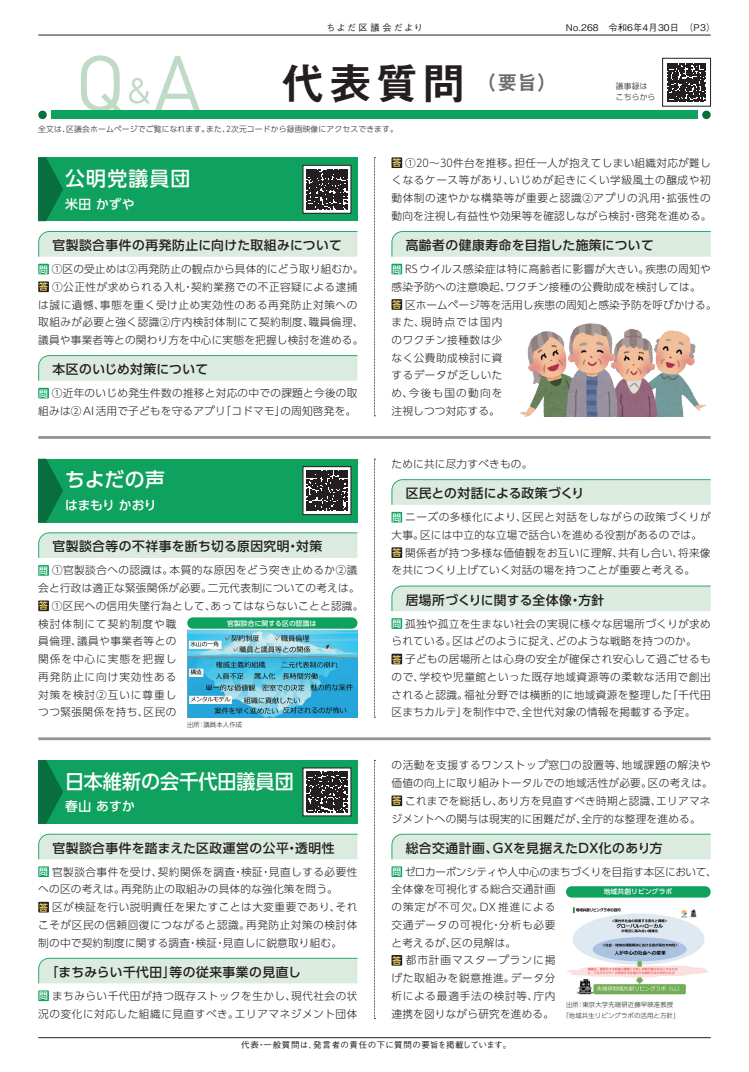
<style>
.page{position:relative;width:749px;height:1072px;background:#fff}
.page>*{position:absolute;margin:0;border:0;box-sizing:border-box;transform-origin:0 0}
.t1{font:43.9px "Midashi Go Pr 6 N MB31";color:#231f20}
.t2{font:500 19.8px "UD Shin Go Pr 6 N";color:#fff;scale:.96 1}
.t3{font:500 19.8px "UD Shin Go Pr 6 N";color:#fff}
.t4{font:500 12.8px "UD Shin Go Pr 6 N";letter-spacing:.04em;color:#231f20}
.t5{font:500 12.8px "UD Shin Go Pr 6 N";letter-spacing:.01em;color:#fff}
.t6{font:500 12.8px "UD Shin Go Pr 6 N";letter-spacing:.005em;color:#231f20}
.t7{font:300 10.6px/17.7px "UD Shin Go Pro";letter-spacing:.025em;color:#231f20}
.t8{font:300 10.6px/17.7px "UD Shin Go Pro";letter-spacing:.045em;color:#231f20}
.t9{font:300 10.6px/17.7px "UD Shin Go Pro";letter-spacing:.05em;color:#231f20}
.t10{font:500 9.2px "Gothic BBB Pro";letter-spacing:.02em;color:#231f20}
.t11{font:500 9.2px "Gothic BBB Pr 6 N";letter-spacing:.18em;color:#231f20}
.t12{font:500 8.5px "Gothic BBB Pr 6 N";letter-spacing:.05em;color:#231f20}
.t13{font:300 7.8px/10.6px "UD Shin Go Pro";letter-spacing:.02em;color:#231f20}
.t14{font:500 6.7px "UD Shin Go Pro";letter-spacing:.02em;color:#fff}
.t15{font:300 6.4px/10.6px "UD Shin Go Pro";letter-spacing:.02em;color:#231f20;text-align:center}
.s1{font-family:"UD Shin Go Pr 6 N";font-weight:500;font-size:9.2px;color:#fff}
.s2{font-family:"UD Shin Go Pr 6 N";font-weight:500;font-size:9.2px;color:#ffdf68}
</style>
<div class="page">
<svg style="left:81px;top:55px;width:119px;height:56px"></svg>
<div style="left:51px;top:111px;width:646px;height:8px;background:#0fa25f"></div>
<div style="left:38px;top:111px;width:9px;height:8px;background:#086e3e;border-radius:50%"></div>
<div style="left:702px;top:111px;width:8px;height:8px;background:#086e3e;border-radius:50%"></div>
<svg style="left:38px;top:231px;width:319px;height:26px;background:#d5e8db"></svg>
<div style="left:38px;top:264px;width:11px;height:10px;background:#0fa25f"></div>
<div style="left:38px;top:281px;width:11px;height:11px;background:#231f20"></div>
<svg style="left:38px;top:355px;width:319px;height:26px;background:#d5e8da"></svg>
<div style="left:38px;top:388px;width:11px;height:10px;background:#0fa25f"></div>
<div style="left:391px;top:157px;width:11px;height:11px;background:#231f20"></div>
<svg style="left:391px;top:231px;width:319px;height:26px;background:#d5e8db"></svg>
<div style="left:391px;top:264px;width:11px;height:10px;background:#0fa25f"></div>
<div style="left:391px;top:299px;width:11px;height:11px;background:#231f20"></div>
<svg style="left:38px;top:532px;width:319px;height:26px;background:#d5e8da"></svg>
<div style="left:38px;top:565px;width:11px;height:10px;background:#0fa25f"></div>
<div style="left:38px;top:600px;width:11px;height:11px;background:#231f20"></div>
<svg style="left:38px;top:833px;width:319px;height:26px;background:#d5e8db"></svg>
<div style="left:38px;top:866px;width:11px;height:11px;background:#0fa25f"></div>
<div style="left:38px;top:901px;width:11px;height:11px;background:#231f20"></div>
<div style="left:38px;top:957px;width:319px;height:26px;background:#dcebdf"></div>
<div style="left:38px;top:990px;width:11px;height:11px;background:#0fa25f"></div>
<svg style="left:391px;top:479px;width:319px;height:26px;background:#d5e8da"></svg>
<div style="left:391px;top:512px;width:11px;height:10px;background:#0fa25f"></div>
<div style="left:391px;top:547px;width:11px;height:11px;background:#231f20"></div>
<svg style="left:391px;top:585px;width:319px;height:26px;background:#d5e8db"></svg>
<div style="left:391px;top:618px;width:11px;height:11px;background:#0fa25f"></div>
<div style="left:391px;top:653px;width:11px;height:11px;background:#231f20"></div>
<div style="left:391px;top:795px;width:11px;height:11px;background:#231f20"></div>
<svg style="left:391px;top:833px;width:319px;height:26px;background:#d5e8db"></svg>
<div style="left:391px;top:866px;width:11px;height:11px;background:#0fa25f"></div>
<div style="left:391px;top:955px;width:11px;height:10px;background:#231f20"></div>
<svg style="left:374px;top:157px;width:1px;height:259px"></svg>
<svg style="left:374px;top:459px;width:1px;height:258px"></svg>
<svg style="left:374px;top:760px;width:1px;height:259px"></svg>
<hr style="left:38px;top:436px;width:672px;height:3px;background:#939598">
<hr style="left:38px;top:737px;width:672px;height:3px;background:#939598">
<div style="left:38px;top:157px;width:319px;height:64px;background:#0fa25f"></div>
<svg style="left:305px;top:167px;width:44px;height:44px"></svg>
<svg style="left:306px;top:169px;width:41px;height:40px;background:#3f3c3d"></svg>
<svg style="left:38px;top:157px;width:25px;height:64px"></svg>
<div style="left:38px;top:459px;width:319px;height:63px;background:#0fa25f"></div>
<svg style="left:303px;top:466px;width:48px;height:48px"></svg>
<svg style="left:306px;top:470px;width:41px;height:41px;background:#423e3f"></svg>
<svg style="left:38px;top:459px;width:25px;height:63px"></svg>
<div style="left:38px;top:760px;width:319px;height:63px;background:#0fa25f"></div>
<svg style="left:305px;top:769px;width:44px;height:45px"></svg>
<svg style="left:306px;top:771px;width:41px;height:41px;background:#433f40"></svg>
<svg style="left:38px;top:760px;width:25px;height:63px"></svg>
<img style="left:520px;top:323px;width:186px;height:93px">
<img style="left:566px;top:894px;width:144px;height:101px">
<img style="left:187px;top:625px;width:170px;height:92px">
<svg style="left:667px;top:63px;width:38px;height:38px"></svg>
<div style="left:662px;top:58px;width:48px;height:48px;border:1px solid #231f20"></div>
<div style="left:187px;top:617px;width:170px;height:11px;background:#0fa25f;border-radius:6px"></div>
<div style="left:566px;top:886px;width:144px;height:11px;background:#0fa25f;border-radius:6px"></div>
<hr style="left:38px;top:35px;width:672px;height:1px;background:#231f20">
<hr style="left:38px;top:1037px;width:672px;height:1px;background:#231f20">
<p class="t11" style="left:326px;top:20px;width:98px">ちよだ区議会だより</p>
<p class="t10" style="left:565px;top:20px;width:151px">No.268　令和6年4月30日　（P3）</p>
<h1 class="t1" style="left:281px;top:48px;width:277px">代表質問 <sup>（要旨）</sup></h1>
<p class="t13" style="left:38px;top:123px;width:361px">全文は、区議会ホームページでご覧になれます。また、2次元コードから録画映像にアクセスできます。</p>
<p class="t13" style="left:615px;top:80px;width:41px">議事録はこちらから</p>
<h2 class="t3" style="left:65px;top:162px;width:127px">公明党議員団</h2>
<p class="t5" style="left:65px;top:193px;width:71px">米田 かずや</p>
<p class="t4" style="left:52px;top:235px;width:291px">官製談合事件の再発防止に向けた取組みについて</p>
<p class="t7" style="left:38px;top:260px;width:326px"><span class="s1">問</span> ①区の受止めは②再発防止の観点から具体的にどう取り組むか。<span class="s2">答</span> ①公正性が求められる入札・契約業務での不正容疑による逮捕は誠に遺憾、事態を重く受け止め実効性のある再発防止対策への取組みが必要と強く認識②庁内検討体制にて契約制度、職員倫理、議員や事業者等との関わり方を中心に実態を把握し検討を進める。</p>
<p class="t4" style="left:52px;top:359px;width:157px">本区のいじめ対策について</p>
<p class="t7" style="left:38px;top:384px;width:320px"><span class="s1">問</span> ①近年のいじめ発生件数の推移と対応の中での課題と今後の取組みは②AI活用で子どもを守るアプリ「コドマモ」の周知啓発を。</p>
<h2 class="t3" style="left:65px;top:464px;width:101px">ちよだの声</h2>
<p class="t5" style="left:65px;top:494px;width:93px">はまもり かおり</p>
<p class="t4" style="left:52px;top:536px;width:271px">官製談合等の不祥事を断ち切る原因究明・対策</p>
<p class="t7" style="left:38px;top:561px;width:326px"><span class="s1">問</span> ①官製談合への認識は。本質的な原因をどう突き止めるか②議会と行政は適正な緊張関係が必要。二元代表制についての考えは。<span class="s2">答</span> ①区民への信用失墜行為として、あってはならないことと認識。検討体制にて契約制度や職<br>員倫理、議員や事業者等との<br>関係を中心に実態を把握し<br>再発防止に向け実効性ある<br>対策を検討②互いに尊重し<br>つつ緊張関係を持ち、区民の</p>
<p class="t14" style="left:227px;top:617px;width:91px">官製談合に関する区の認識は</p>
<p class="t15" style="left:187px;top:719px;width:57px">出所：議員本人作成</p>
<h2 class="t2" style="left:65px;top:765px;width:240px">日本維新の会千代田議員団</h2>
<p class="t5" style="left:65px;top:796px;width:71px">春山 あすか</p>
<p class="t4" style="left:52px;top:837px;width:283px">官製談合事件を踏まえた区政運営の公平・透明性</p>
<p class="t8" style="left:38px;top:862px;width:320px"><span class="s1">問</span>官製談合事件を受け、契約関係を調査・検証・見直しする必要性への区の考えは。再発防止の取組みの具体的な強化策を問う。<br><span class="s2">答</span>区が検証を行い説明責任を果たすことは大変重要であり、それこそが区民の信頼回復につながると認識。再発防止対策の検討体制の中で契約制度に関する調査・検証・見直しに鋭意取り組む。</p>
<p class="t4" style="left:46px;top:961px;width:256px">「まちみらい千代田」等の従来事業の見直し</p>
<p class="t9" style="left:38px;top:986px;width:320px"><span class="s1">問</span>まちみらい千代田が持つ既存ストックを生かし、現代社会の状況の変化に対応した組織に見直すべき。エリアマネジメント団体</p>
<p class="t7" style="left:391px;top:153px;width:321px;text-align:justify"><span class="s2">答</span> ①20～30件台を推移。担任一人が抱えてしまい組織対応が難しくなるケース等があり、いじめが起きにくい学級風土の醸成や初動体制の速やかな構築等が重要と認識②アプリの汎用・拡張性の動向を注視し有益性や効果等を確認しながら検討・啓発を進める。</p>
<p class="t4" style="left:405px;top:235px;width:249px">高齢者の健康寿命を目指した施策について</p>
<p class="t7" style="left:391px;top:260px;width:326px"><span class="s1">問</span> RSウイルス感染症は特に高齢者に影響が大きい。疾患の周知や感染予防への注意喚起、ワクチン接種の公費助成を検討しては。<br><span class="s2">答</span>区ホームページ等を活用し疾患の周知と感染予防を呼びかける。また、現時点では国内<br>のワクチン接種数は少<br>なく公費助成検討に資<br>するデータが乏しいた<br>め、今後も国の動向を<br>注視しつつ対応する。</p>
<p class="t7" style="left:391px;top:455px;width:142px">ために共に尽力すべきもの。</p>
<p class="t6" style="left:405px;top:483px;width:180px">区民との対話による政策づくり</p>
<p class="t7" style="left:391px;top:508px;width:320px"><span class="s1">問</span>ニーズの多様化により、区民と対話をしながらの政策づくりが大事。区には中立的な立場で話合いを進める役割があるのでは。<span class="s2">答</span>関係者が持つ多様な価値観をお互いに理解、共有し合い、将来像を共につくり上げていく対話の場を持つことが重要と考える。</p>
<p class="t4" style="left:405px;top:589px;width:200px">居場所づくりに関する全体像・方針</p>
<p class="t7" style="left:391px;top:614px;width:320px"><span class="s1">問</span>孤独や孤立を生まない社会の実現に様々な居場所づくりが求められている。区はどのように捉え、どのような戦略を持つのか。<br><span class="s2">答</span>子どもの居場所とは心身の安全が確保され安心して過ごせるもので、学校や児童館といった既存地域資源等の柔軟な活用で創出されると認識。福祉分野では横断的に地域資源を整理した「千代田区まちカルテ」を制作中で、全世代対象の情報を掲載する予定。</p>
<p class="t7" style="left:391px;top:756px;width:323px">の活動を支援するワンストップ窓口の設置等、地域課題の解決や価値の向上に取り組みトータルでの地域活性が必要。区の考えは。<span class="s2">答</span>これまでを総括し、あり方を見直すべき時期と認識、エリアマネジメントへの関与は現実的に困難だが、全庁的な整理を進める。</p>
<p class="t4" style="left:405px;top:837px;width:258px">総合交通計画、GXを見据えたDX化のあり方</p>
<p class="t7" style="left:391px;top:862px;width:326px"><span class="s1">問</span>ゼロカーボンシティや人中心のまちづくりを目指す本区において、全体像を可視化する総合交通計画<br>の策定が不可欠。DX推進による<br>交通データの可視化・分析も必要<br>と考えるが、区の見解は。<br><span class="s2">答</span>都市計画マスタープランに掲<br>げた取組みを鋭意推進。データ分<br>析による最適手法の検討等、庁内<br>連携を図りながら研究を進める。</p>
<p class="t14" style="left:603px;top:886px;width:70px">地域共創リビングラボ</p>
<p class="t15" style="left:562px;top:999px;width:118px">出所：東京大学先端研近藤早映准教授<br>「地域共生リビングラボの活用と方針」</p>
<p class="t12" style="left:241px;top:1038px;width:271px">代表・一般質問は、発言者の責任の下に質問の要旨を掲載しています。</p>
</div>
